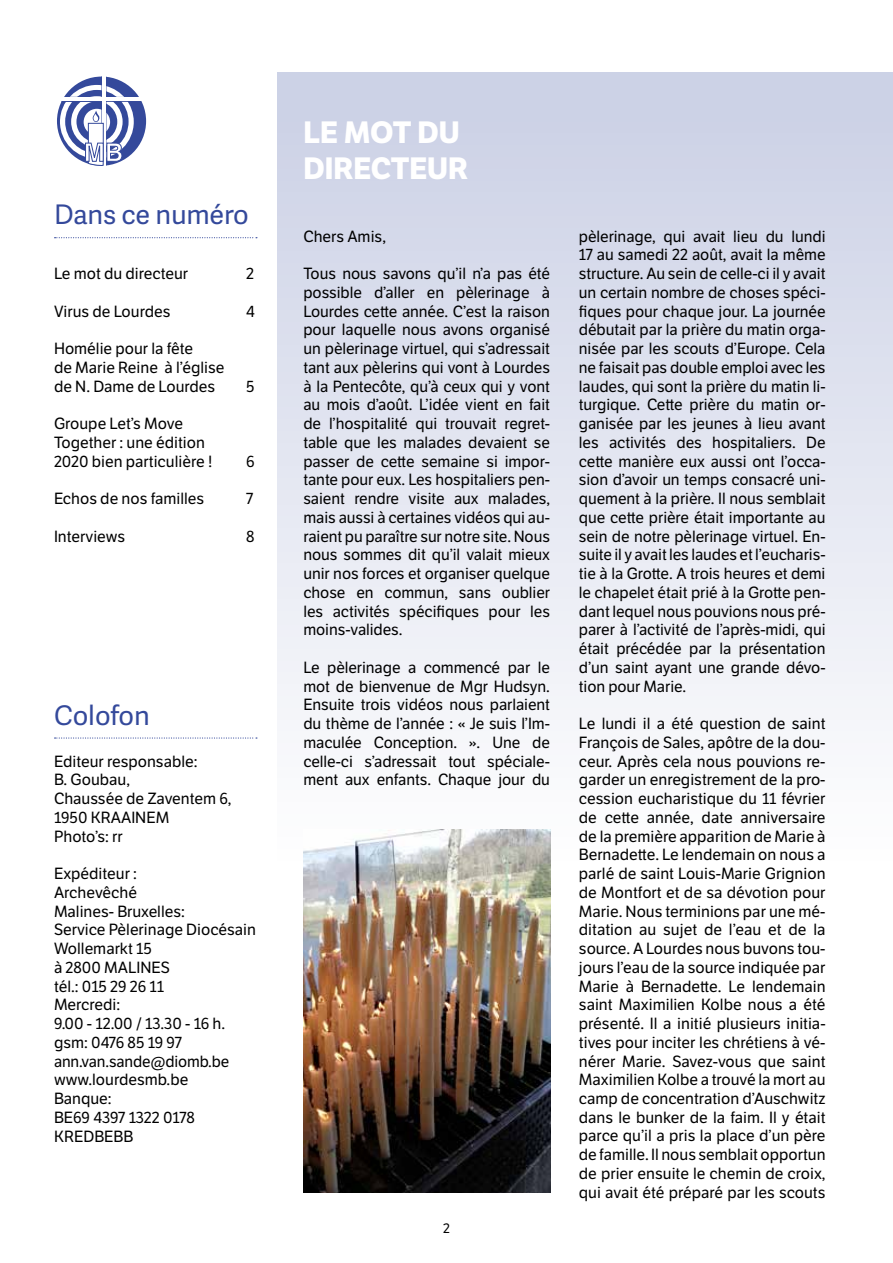
<style>
.page{position:relative;width:893px;height:1263px;background:#fff}
.page>*{position:absolute;margin:0;border:0;box-sizing:border-box;transform-origin:0 0}
.t1{font:700 30px/36px "LFT Etica";color:#fff}
.t2{font:27px "Adelle Sans";letter-spacing:-.01em;color:#34499b}
.t3{font:15.75px/18.8px "LFT Etica";color:#000}
.t4{font:13.5px "LFT Etica";color:#000}
</style>
<div class="page">
<svg style="left:57px;top:77px;width:89px;height:89px"></svg>
<div style="left:278px;top:72px;width:615px;height:1127px;background:linear-gradient(to bottom,#ced4e7,#fff)"></div>
<img style="left:303px;top:830px;width:247px;height:363px">
<svg style="left:55px;top:237px;width:202px;height:1px"></svg>
<svg style="left:55px;top:737px;width:202px;height:2px"></svg>
<h2 class="t2" style="left:54px;top:196px;width:196px">Dans ce numéro</h2>
<p class="t3" style="left:54px;top:264px;width:136px">Le mot du directeur</p>
<p class="t3" style="left:246px;top:264px;width:10px">2</p>
<p class="t3" style="left:54px;top:302px;width:118px">Virus de Lourdes</p>
<p class="t3" style="left:246px;top:302px;width:10px">4</p>
<p class="t3" style="left:54px;top:339px;width:172px">Homélie pour la fête<br>de Marie Reine à l’église de N. Dame de Lourdes</p>
<p class="t3" style="left:246px;top:377px;width:10px">5</p>
<p class="t3" style="left:54px;top:414px;width:160px">Groupe Let’s Move<br>Together : une édition<br>2020 bien particulière !</p>
<p class="t3" style="left:246px;top:452px;width:10px">6</p>
<p class="t3" style="left:54px;top:489px;width:152px">Echos de nos familles</p>
<p class="t3" style="left:246px;top:489px;width:9px">7</p>
<p class="t3" style="left:54px;top:527px;width:73px">Interviews</p>
<p class="t3" style="left:246px;top:527px;width:10px">8</p>
<h2 class="t2" style="left:54px;top:696px;width:97px">Colofon</h2>
<p class="t3" style="left:54px;top:752px;width:179px">Editeur responsable:<br>B. Goubau,<br>Chaussée de Zaventem 6,<br>1950 KRAAINEM<br>Photo’s: rr</p>
<p class="t3" style="left:54px;top:864px;width:204px">Expéditeur :<br>Archevêché<br>Malines- Bruxelles:<br>Service Pèlerinage Diocésain<br>Wollemarkt 15<br>à 2800 MALINES<br>tél.: 015 29 26 11<br>Mercredi:<br>9.00 - 12.00 / 13.30 - 16 h. gsm: 0476 85 19 97 ann.van.sande@diomb.be www.lourdesmb.be<br>Banque:<br>BE69 4397 1322 0178<br>KREDBEBB</p>
<h1 class="t1" style="left:303px;top:115px;width:166px">LE MOT DU<br>DIRECTEUR</h1>
<p class="t3" style="left:303px;top:227px;width:84px">Chers Amis,</p>
<p class="t3" style="left:303px;top:264px;width:248px;text-align:justify">Tous nous savons qu’il n’a pas été possible d’aller en pèlerinage à Lourdes cette année. C’est la raison pour laquelle nous avons organisé un pèlerinage virtuel, qui s’adressait tant aux pèlerins qui vont à Lourdes à la Pentecôte, qu’à ceux qui y vont au mois d’août. L’idée vient en fait de l’hospitalité qui trouvait regret&shy;table que les malades devaient se passer de cette semaine si impor&shy;tante pour eux. Les hospitaliers pen&shy;saient rendre visite aux malades, mais aussi à certaines vidéos qui au&shy;raient pu paraître sur notre site. Nous nous sommes dit qu’il valait mieux unir nos forces et organiser quelque chose en commun, sans oublier les activités spécifiques pour les moins-valides.</p>
<p class="t3" style="left:303px;top:658px;width:248px;text-align:justify">Le pèlerinage a commencé par le mot de bienvenue de Mgr Hudsyn.<br>Ensuite trois vidéos nous parlaient du thème de l’année : « Je suis l’Im&shy;maculée Conception. ». Une de celle-ci s’adressait tout spéciale&shy;ment aux enfants. Chaque jour du</p>
<p class="t4" style="left:443px;top:1220px;width:8px">2</p>
<p class="t3" style="left:579px;top:227px;width:248px;text-align:justify">pèlerinage, qui avait lieu du lundi 17 au samedi 22 août, avait la même structure. Au sein de celle-ci il y avait un certain nombre de choses spéci&shy;fiques pour chaque jour. La journée débutait par la prière du matin orga&shy;nisée par les scouts d’Europe. Cela ne faisait pas double emploi avec les laudes, qui sont la prière du matin li&shy;turgique. Cette prière du matin or&shy;ganisée par les jeunes à lieu avant les activités des hospitaliers. De cette manière eux aussi ont l’occa&shy;sion d’avoir un temps consacré uni&shy;quement à la prière. Il nous semblait que cette prière était importante au sein de notre pèlerinage virtuel. En&shy;suite il y avait les laudes et l’eucharis&shy;tie à la Grotte. A trois heures et demi le chapelet était prié à la Grotte pen&shy;dant lequel nous pouvions nous pré&shy;parer à l’activité de l’après-midi, qui était précédée par la présentation d’un saint ayant une grande dévo&shy;tion pour Marie.</p>
<p class="t3" style="left:579px;top:714px;width:248px;text-align:justify">Le lundi il a été question de saint François de Sales, apôtre de la dou&shy;ceur. Après cela nous pouvions re&shy;garder un enregistrement de la pro&shy;cession eucharistique du 11 février de cette année, date anniversaire de la première apparition de Marie à Bernadette. Le lendemain on nous a parlé de saint Louis-Marie Grignion de Montfort et de sa dévotion pour Marie. Nous terminions par une mé&shy;ditation au sujet de l’eau et de la source. A Lourdes nous buvons tou&shy;jours l’eau de la source indiquée par Marie à Bernadette. Le lendemain saint Maximilien Kolbe nous a été présenté. Il a initié plusieurs initia&shy;tives pour inciter les chrétiens à vé&shy;nérer Marie. Savez-vous que saint Maximilien Kolbe a trouvé la mort au camp de concentration d’Auschwitz dans le bunker de la faim. Il y était parce qu’il a pris la place d’un père de famille. Il nous semblait opportun de prier ensuite le chemin de croix, qui avait été préparé par les scouts</p>
</div>
